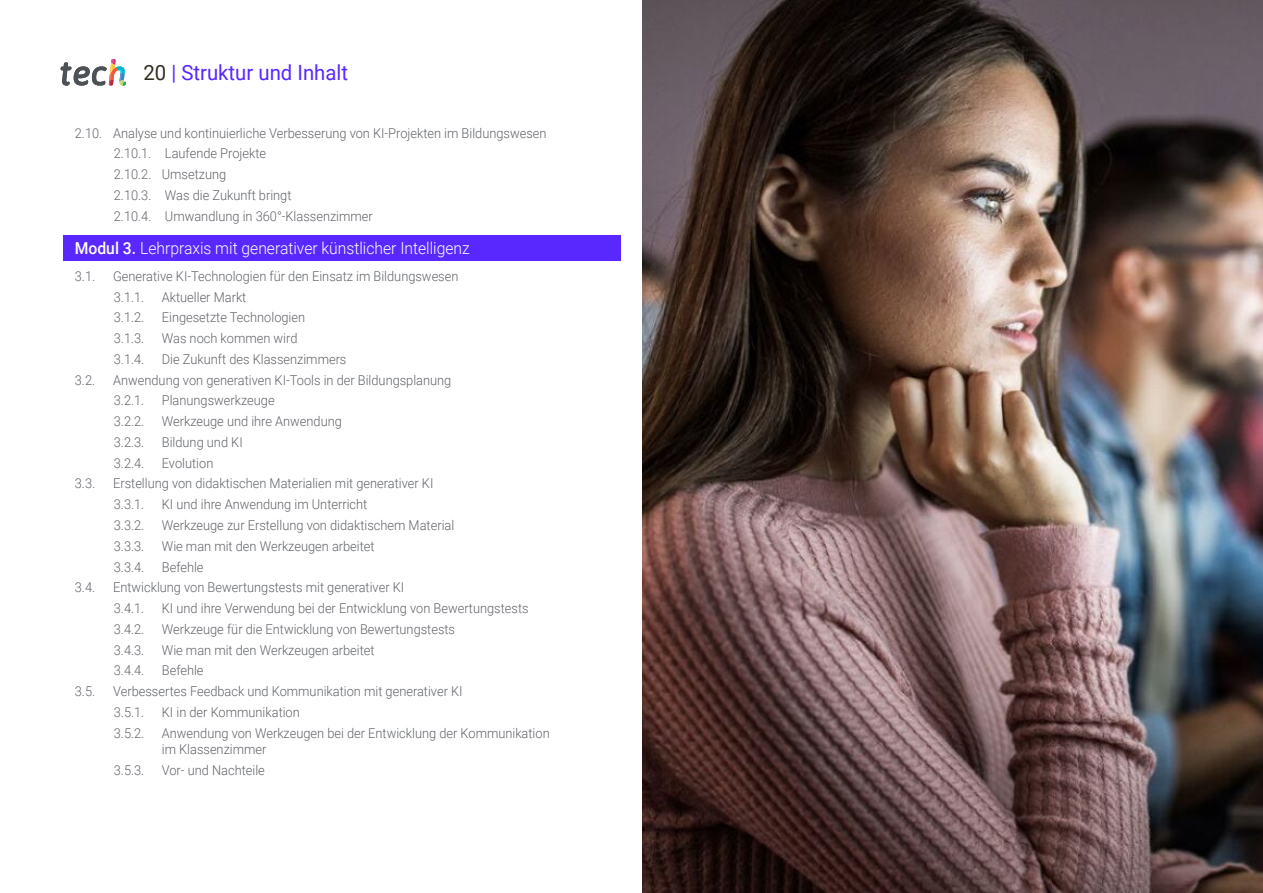
<style>
.page{position:relative;width:1263px;height:893px;background:#fff}
.page>*{position:absolute;margin:0;border:0;box-sizing:border-box;transform-origin:0 0}
.t1{font:21px "Roboto";color:#5927ff}
.t2{font:300 16.5px "Roboto";color:#fff;scale:.95 1}
.t3{font:300 13.5px/20.7px "Roboto";color:#61646a;scale:.95 1}
.s1{color:#312e20}
.s2{font-weight:500}
</style>
<div class="page">
<div style="left:64px;top:235px;width:557px;height:25px;background:#5927ff"></div>
<img style="left:642px;top:0;width:621px;height:893px">
<svg style="left:61px;top:59px;width:65px;height:27px"></svg>
<h1 class="t1" style="left:144px;top:57px;width:206px"><span class="s1">20</span> | Struktur und Inhalt</h1>
<p class="t3" style="left:114px;top:122px;width:457px;text-indent:-39px">2.10. Analyse und kontinuierliche Verbesserung von KI-Projekten im Bildungswesen 2.10.1. Laufende Projekte<br>2.10.2. Umsetzung<br>2.10.3. Was die Zukunft bringt<br>2.10.4. Umwandlung in 360°-Klassenzimmer</p>
<p class="t2" style="left:75px;top:236px;width:417px"><span class="s2">Modul 3.</span> Lehrpraxis mit generativer künstlicher Intelligenz</p>
<p class="t3" style="left:75px;top:265px;width:23px">3.1.</p>
<p class="t3" style="left:113px;top:265px;width:365px">Generative KI-Technologien für den Einsatz im Bildungswesen<br>3.1.1.</p>
<p class="t3" style="left:162px;top:286px;width:91px">Aktueller Markt</p>
<p class="t3" style="left:114px;top:307px;width:34px">3.1.2.</p>
<p class="t3" style="left:162px;top:307px;width:152px">Eingesetzte Technologien</p>
<p class="t3" style="left:114px;top:328px;width:34px">3.1.3.</p>
<p class="t3" style="left:162px;top:328px;width:144px">Was noch kommen wird</p>
<p class="t3" style="left:114px;top:348px;width:34px">3.1.4.</p>
<p class="t3" style="left:162px;top:348px;width:196px">Die Zukunft des Klassenzimmers</p>
<p class="t3" style="left:75px;top:369px;width:23px">3.2.</p>
<p class="t3" style="left:113px;top:369px;width:358px">Anwendung von generativen KI-Tools in der Bildungsplanung<br>3.2.1.</p>
<p class="t3" style="left:162px;top:390px;width:120px">Planungswerkzeuge</p>
<p class="t3" style="left:114px;top:411px;width:34px">3.2.2.</p>
<p class="t3" style="left:162px;top:411px;width:191px">Werkzeuge und ihre Anwendung</p>
<p class="t3" style="left:114px;top:431px;width:34px">3.2.3.</p>
<p class="t3" style="left:162px;top:431px;width:87px">Bildung und KI</p>
<p class="t3" style="left:114px;top:452px;width:34px">3.2.4.</p>
<p class="t3" style="left:162px;top:452px;width:56px">Evolution</p>
<p class="t3" style="left:75px;top:473px;width:23px">3.3.</p>
<p class="t3" style="left:113px;top:473px;width:339px">Erstellung von didaktischen Materialien mit generativer KI<br>3.3.1.</p>
<p class="t3" style="left:162px;top:494px;width:218px">KI und ihre Anwendung im Unterricht</p>
<p class="t3" style="left:114px;top:514px;width:34px">3.3.2.</p>
<p class="t3" style="left:162px;top:514px;width:309px">Werkzeuge zur Erstellung von didaktischem Material</p>
<p class="t3" style="left:114px;top:535px;width:34px">3.3.3.</p>
<p class="t3" style="left:162px;top:535px;width:225px">Wie man mit den Werkzeugen arbeitet</p>
<p class="t3" style="left:114px;top:556px;width:34px">3.3.4.</p>
<p class="t3" style="left:162px;top:556px;width:45px">Befehle</p>
<p class="t3" style="left:75px;top:577px;width:23px">3.4.</p>
<p class="t3" style="left:113px;top:577px;width:308px">Entwicklung von Bewertungstests mit generativer KI<br>3.4.1.</p>
<p class="t3" style="left:162px;top:597px;width:388px">KI und ihre Verwendung bei der Entwicklung von Bewertungstests</p>
<p class="t3" style="left:114px;top:618px;width:34px">3.4.2.</p>
<p class="t3" style="left:162px;top:618px;width:310px">Werkzeuge für die Entwicklung von Bewertungstests</p>
<p class="t3" style="left:114px;top:639px;width:34px">3.4.3.</p>
<p class="t3" style="left:162px;top:639px;width:225px">Wie man mit den Werkzeugen arbeitet</p>
<p class="t3" style="left:114px;top:660px;width:34px">3.4.4.</p>
<p class="t3" style="left:162px;top:660px;width:45px">Befehle</p>
<p class="t3" style="left:75px;top:680px;width:23px">3.5.</p>
<p class="t3" style="left:113px;top:680px;width:369px">Verbessertes Feedback und Kommunikation mit generativer KI<br>3.5.1.</p>
<p class="t3" style="left:162px;top:701px;width:147px">KI in der Kommunikation</p>
<p class="t3" style="left:114px;top:722px;width:34px">3.5.2.</p>
<p class="t3" style="left:162px;top:724px;width:410px;line-height:16.5px">Anwendung von Werkzeugen bei der Entwicklung der Kommunikation im Klassenzimmer</p>
<p class="t3" style="left:114px;top:759px;width:34px">3.5.3.</p>
<p class="t3" style="left:162px;top:759px;width:110px">Vor- und Nachteile</p>
</div>
